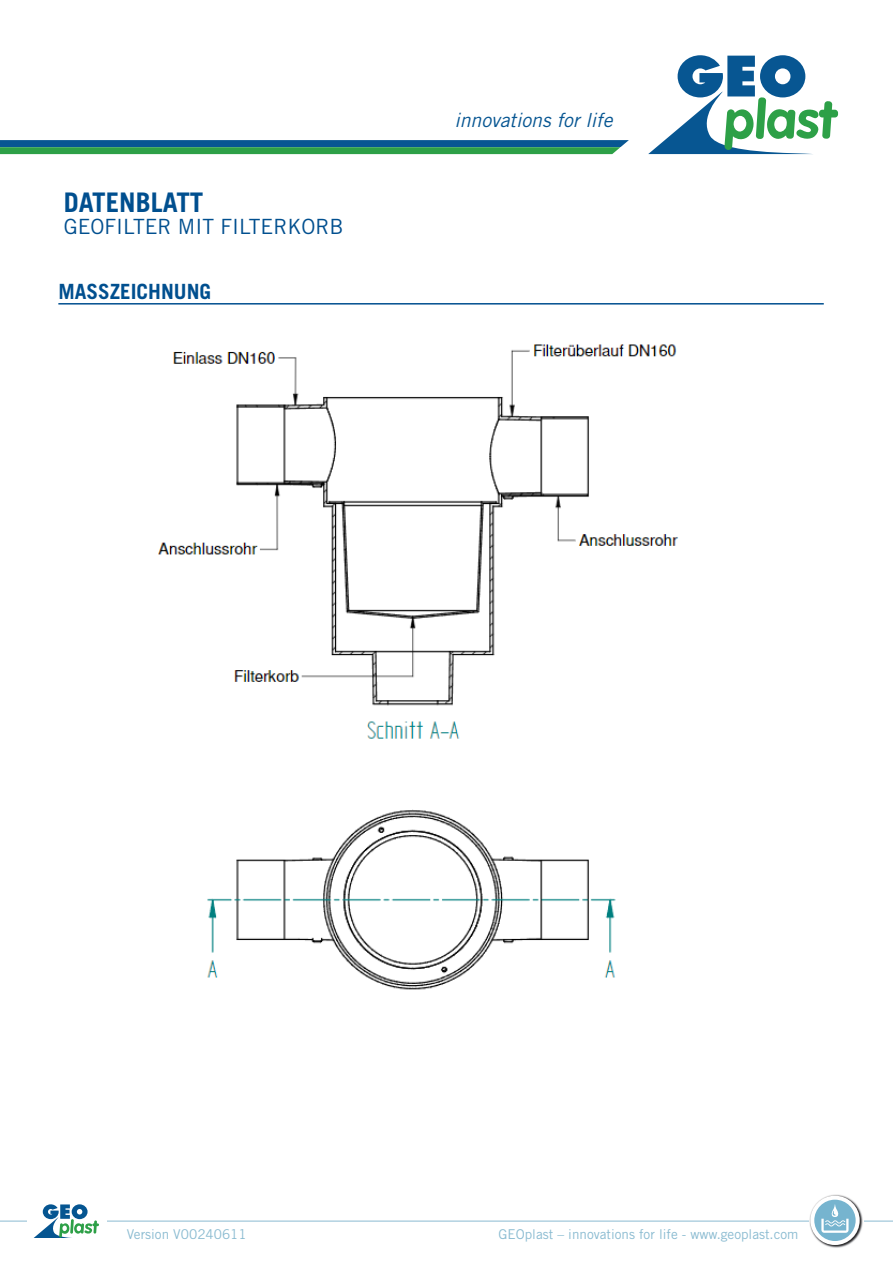
<style>
.page{position:relative;width:893px;height:1263px;background:#fff}
.page>*{position:absolute;margin:0;border:0;box-sizing:border-box;transform-origin:0 0}
.t1{font:700 27px "Trade Gothic LT Std";color:#004f8f}
.t2{font:21px "Trade Gothic LT Std";color:#004f8f}
.t3{font:700 21px "Trade Gothic LT Std";color:#004f8f}
.t4{font:italic 19.5px "Trade Gothic LT Std";color:#075692}
.t5{font:13.5px "Trade Gothic LT Std";color:#8abbd1}
</style>
<div class="page">
<div style="left:819px;top:110px;width:19px;height:7px;background:#2da047;border-radius:3px"></div>
<svg style="left:648px;top:55px;width:184px;height:99px"></svg>
<svg style="left:0;top:140px;width:629px;height:14px;background:#207e71"></svg>
<hr style="left:0;top:1221px;width:893px;height:1px;background:#8abbd1">
<div style="left:28px;top:1202px;width:79px;height:44px;background:#fff"></div>
<svg style="left:35px;top:1204px;width:64px;height:33px"></svg>
<img style="left:808px;top:1194px;width:55px;height:54px">
<svg style="left:810px;top:1196px;width:50px;height:49px"></svg>
<div style="left:814px;top:1200px;width:42px;height:41px;background:#76b4cf;border-radius:50%"></div>
<svg style="left:815px;top:1203px;width:41px;height:33px"></svg>
<hr style="left:58px;top:303px;width:766px;height:2px;background:#004f8f">
<img style="left:158px;top:344px;width:521px;height:646px">
<h1 class="t1" style="left:64px;top:185px;width:141px">DATENBLATT</h1>
<h2 class="t2" style="left:64px;top:214px;width:281px">GEOFILTER MIT FILTERKORB</h2>
<h2 class="t3" style="left:58px;top:278px;width:154px">MASSZEICHNUNG</h2>
<h3 class="t4" style="left:454px;top:108px;width:160px">innovations for life</h3>
<p class="t5" style="left:127px;top:1226px;width:121px">Version V00240611</p>
<p class="t5" style="left:498px;top:1226px;width:301px">GEOplast – innovations for life - www.geoplast.com</p>
</div>
